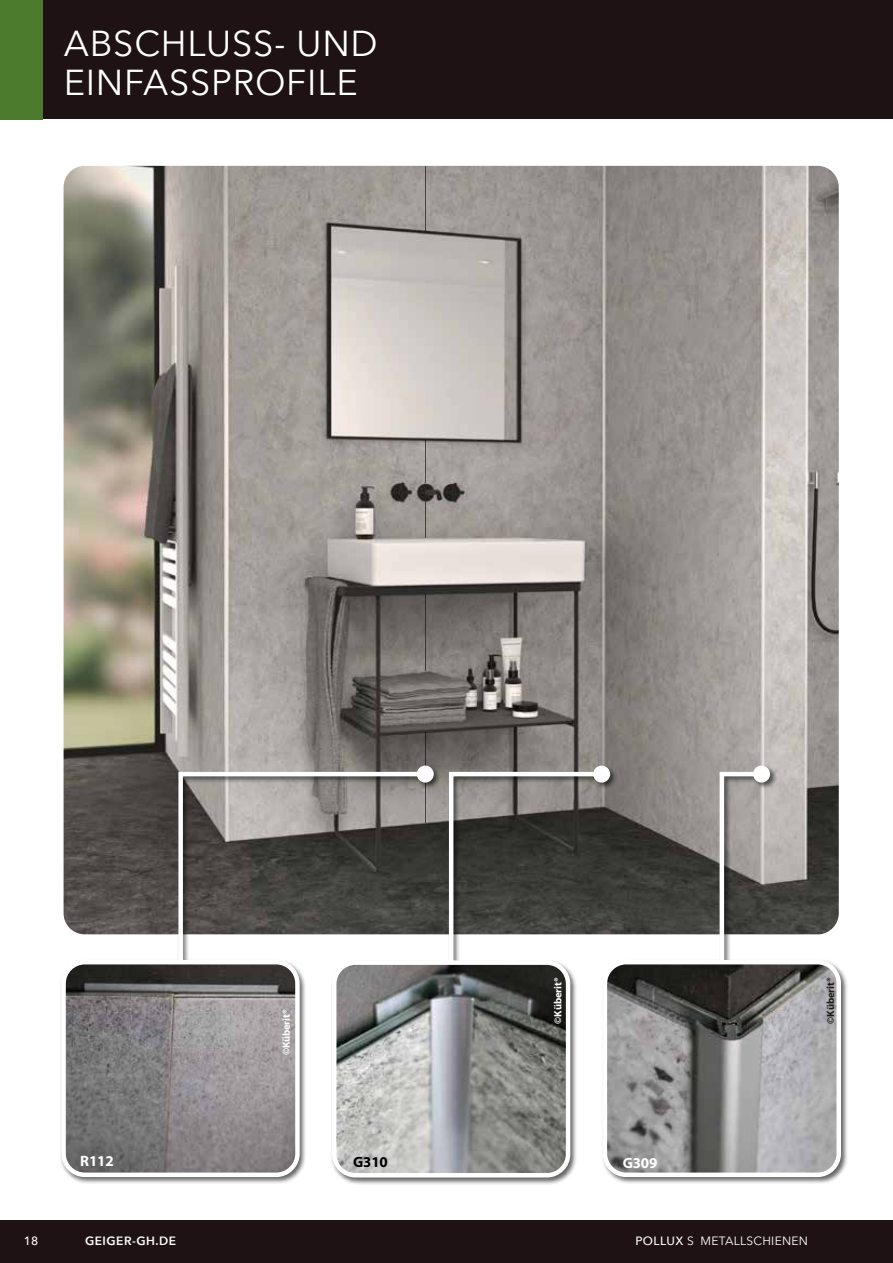
<style>
.page{position:relative;width:893px;height:1263px;background:#1f1214}
.page>*{position:absolute;margin:0;border:0;box-sizing:border-box;transform-origin:0 0}
.t1{font:36px/39px "Avenir Next LT Pro";letter-spacing:.02em;color:#fff}
.t2{font:700 15px "Myriad Pro";letter-spacing:-.01em;color:#fff}
.t3{font:700 15px "Myriad Pro";color:#000}
.t4{font:12px "Avenir Next LT Pro";letter-spacing:.02em;color:#fff}
.t5{font:600 12px "Avenir Next LT Pro";letter-spacing:.04em;color:#fff}
.t6{font:500 12px "Avenir Next LT Pro";color:#fff}
.t7{font:700 10.5px "Myriad Pro";letter-spacing:-.01em;color:#fff}
.t8{font:700 10.5px "Myriad Pro";letter-spacing:-.01em;color:#1c1d1b}
.s1{font-weight:500}
</style>
<div class="page">
<div style="left:0;top:119px;width:893px;height:1100px;background:#fff"></div>
<img style="left:64px;top:166px;width:775px;height:598px">
<hr style="left:425px;top:165px;width:2px;height:658px;background:#000;opacity:.75">
<div style="left:60px;top:764px;width:381px;height:420px;background:#000;opacity:.6"></div>
<img style="left:64px;top:962px;width:233px;height:213px">
<div style="left:61px;top:960px;width:239px;height:217px;border:4px solid #fff;border-radius:21px"></div>
<svg style="left:176px;top:769px;width:154px;height:198px"></svg>
<div style="left:330px;top:764px;width:288px;height:421px;background:#000;opacity:.6"></div>
<img style="left:334px;top:963px;width:234px;height:212px">
<div style="left:332px;top:960px;width:238px;height:217px;border:4px solid #fff;border-radius:21px"></div>
<svg style="left:593px;top:765px;width:17px;height:18px"></svg>
<svg style="left:447px;top:769px;width:154px;height:199px"></svg>
<div style="left:601px;top:764px;width:247px;height:420px;background:#000;opacity:.6"></div>
<img style="left:605px;top:962px;width:234px;height:213px">
<div style="left:603px;top:960px;width:238px;height:217px;border:4px solid #fff;border-radius:21px"></div>
<svg style="left:753px;top:765px;width:17px;height:18px"></svg>
<svg style="left:717px;top:769px;width:49px;height:199px"></svg>
<div style="left:0;top:0;width:43px;height:119px;background:#4c7b2e"></div>
<p class="t1" style="left:64px;top:24px;width:316px">ABSCHLUSS- UND<br>EINFASSPROFILE</p>
<p class="t7" style="left:279px;top:1055px;width:48px;rotate:-90deg">©Küberit®</p>
<p class="t7" style="left:551px;top:1023px;width:48px;rotate:-90deg">©Küberit®</p>
<p class="t8" style="left:824px;top:1023px;width:48px;rotate:-90deg">©Küberit®</p>
<p class="t2" style="left:80px;top:1151px;width:35px">R112</p>
<p class="t3" style="left:353px;top:1152px;width:36px">G310</p>
<p class="t2" style="left:623px;top:1153px;width:36px">G309</p>
<p class="t6" style="left:24px;top:1234px;width:16px">18</p>
<p class="t5" style="left:85px;top:1234px;width:92px">GEIGER-GH.DE</p>
<p class="t4" style="left:635px;top:1234px;width:174px"><span class="s1">POLLUX</span> S METALLSCHIENEN</p>
</div>
